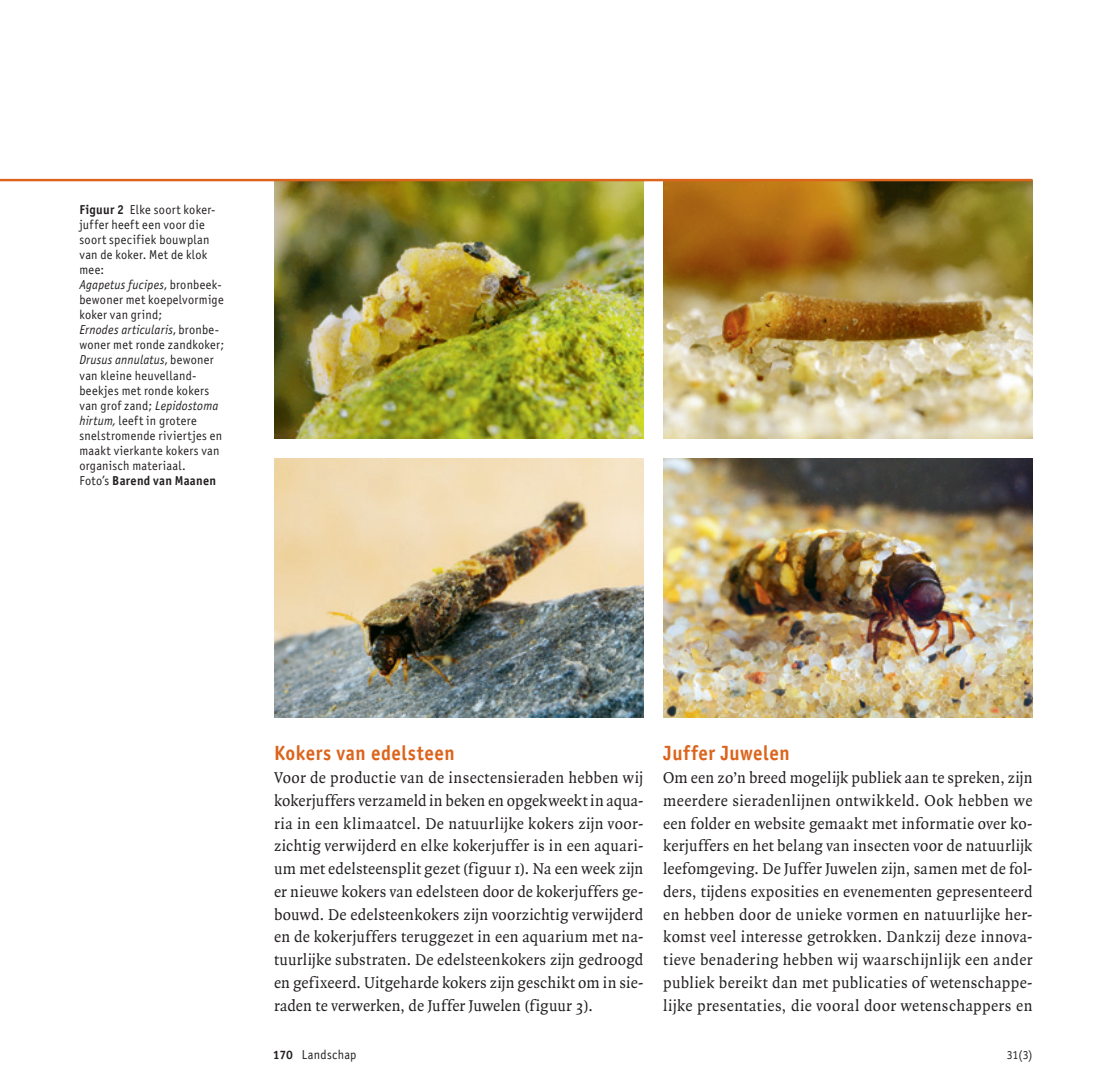
<style>
.page{position:relative;width:1112px;height:1092px;background:#fff}
.page>*{position:absolute;margin:0;border:0;box-sizing:border-box;transform-origin:0 0}
.Tussenkop_1{font:20.65px "Officina Sans Bold ITC";letter-spacing:.025em;color:#dc641c;scale:.92 1}
.PLATTE_TEKST{font:16.8px/22.8px "Quadraat";letter-spacing:.02em;color:#231f20;text-align:justify;scale:.96 1}
.Figuur{font:12.95px/15px "Officina Sans ITC";letter-spacing:.02em;color:#231f20;scale:.95 1}
.Figuur-2{font:12.95px "Officina Sans Bold ITC";letter-spacing:.025em;color:#231f20;scale:.95 1}
.t1{font:12.25px "Officina Sans ITC";color:#231f20;scale:.96 1}
.s1{font-family:"Officina Sans Bold ITC"}
.s2{font-style:italic}
.s3{font-family:"Officina Sans ITC"}
.s4{font-family:"Officina Sans Bold ITC";font-size:12.25px}
</style>
<div class="page">
<img style="left:274px;top:181px;width:369px;height:257px">
<img style="left:663px;top:181px;width:369px;height:257px">
<hr style="left:0;top:179px;width:1032px;height:2px;background:#dc641c">
<img style="left:663px;top:459px;width:369px;height:258px">
<img style="left:274px;top:459px;width:369px;height:258px">
<p class="Figuur" style="left:79px;top:202px;width:145px"><span class="s1">Figuur 2</span> Elke soort koker&shy;juffer heeft een voor die soort specifiek bouwplan van de koker. Met de klok mee:</p>
<p class="Figuur" style="left:79px;top:277px;width:153px"><span class="s2">Agapetus fucipes</span>, bronbeek&shy;bewoner met koepelvormige koker van grind;</p>
<p class="Figuur" style="left:79px;top:322px;width:154px"><span class="s2">Ernodes articularis</span>, bronbe&shy;woner met ronde zandkoker;</p>
<p class="Figuur" style="left:79px;top:352px;width:152px"><span class="s2">Drusus annulatus</span>, bewoner van kleine heuvelland&shy;beekjes met ronde kokers van grof zand; <span class="s2">Lepidostoma hirtum,</span> leeft in grotere snelstromende riviertjes en maakt vierkante kokers van organisch materiaal.</p>
<p class="Figuur-2" style="left:79px;top:472px;width:145px"><span class="s3">Foto’s</span> Barend van Maanen</p>
<p class="Tussenkop_1" style="left:274px;top:740px;width:198px">Kokers van edelsteen</p>
<p class="PLATTE_TEKST" style="left:274px;top:766px;width:386px">Voor de productie van de insectensieraden hebben wij kokerjuffers verzameld in beken en opgekweekt in aqua&shy;ria in een klimaatcel. De natuurlijke kokers zijn voor&shy;zichtig verwijderd en elke kokerjuffer is in een aquari&shy;um met edelsteensplit gezet (figuur 1). Na een week zijn er nieuwe kokers van edelsteen door de kokerjuffers ge&shy;bouwd. De edelsteenkokers zijn voorzichtig verwijderd en de kokerjuffers teruggezet in een aquarium met na&shy;tuurlijke substraten. De edelsteenkokers zijn gedroogd en gefixeerd. Uitgeharde kokers zijn geschikt om in sie&shy;raden te verwerken, de Juffer Juwelen (figuur 3).</p>
<p class="Tussenkop_1" style="left:663px;top:740px;width:139px">Juffer Juwelen</p>
<p class="PLATTE_TEKST" style="left:663px;top:766px;width:386px">Om een zo’n breed mogelijk publiek aan te spreken, zijn meerdere sieradenlijnen ontwikkeld. Ook hebben we een folder en website gemaakt met informatie over ko&shy;kerjuffers en het belang van insecten voor de natuurlijk leefomgeving. De Juffer Juwelen zijn, samen met de fol&shy;ders, tijdens exposities en evenementen gepresenteerd en hebben door de unieke vormen en natuurlijke her&shy;komst veel interesse getrokken. Dankzij deze innova&shy;tieve benadering hebben wij waarschijnlijk een ander publiek bereikt dan met publicaties of wetenschappe&shy;lijke presentaties, die vooral door wetenschappers en</p>
<p class="Figuur" style="left:273px;top:1047px;width:89px"><span class="s4">170</span> Landschap</p>
<p class="t1" style="left:1006px;top:1047px;width:28px">31(3)</p>
</div>
